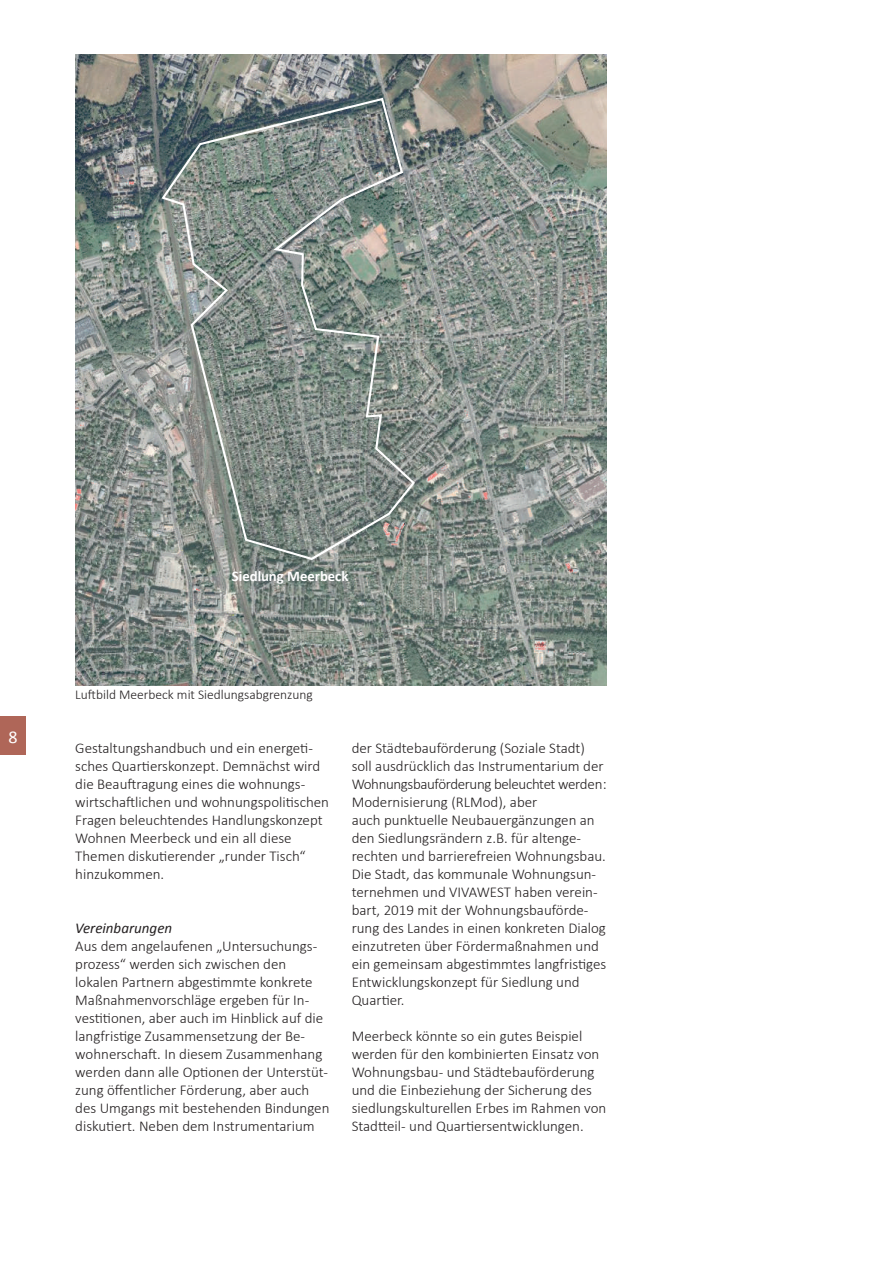
<style>
.page{position:relative;width:893px;height:1263px;background:#fff}
.page>*{position:absolute;margin:0;border:0;box-sizing:border-box;transform-origin:0 0}
.t1{font:18px "Calibri";color:#fff}
.t2{font:300 15px/18px "Calibri";color:#231f20}
.t3{font:italic 15px "Calibri";color:#231f20}
.t4{font:700 14.7px "Calibri";color:#fff}
.t5{font:300 13.5px "Calibri";color:#231f20}
</style>
<div class="page">
<div style="left:0;top:717px;width:26px;height:38px;background:#af6658"></div>
<img style="left:75px;top:54px;width:532px;height:631px">
<svg style="left:160px;top:97px;width:256px;height:465px;background:#838d88"></svg>
<p class="t1" style="left:8px;top:725px;width:11px">8</p>
<p class="t4" style="left:232px;top:566px;width:118px">Siedlung Meerbeck</p>
<p class="t5" style="left:75px;top:686px;width:239px">Luftbild Meerbeck mit Siedlungsabgrenzung</p>
<p class="t2" style="left:75px;top:738px;width:255px">Gestaltungshandbuch und ein energeti&shy;sches Quartierskonzept. Demnächst wird die Beauftragung eines die wohnungs&shy;wirtschaftlichen und wohnungspolitischen Fragen beleuchtendes Handlungskonzept Wohnen Meerbeck und ein all diese Themen diskutierender „runder Tisch“ hinzukommen.</p>
<p class="t3" style="left:75px;top:918px;width:98px">Vereinbarungen</p>
<p class="t2" style="left:75px;top:936px;width:256px">Aus dem angelaufenen „Untersuchungs&shy;prozess“ werden sich zwischen den lokalen Partnern abgestimmte konkrete Maßnahmenvorschläge ergeben für In&shy;vestitionen, aber auch im Hinblick auf die langfristige Zusammensetzung der Be&shy;wohnerschaft. In diesem Zusammenhang werden dann alle Optionen der Unterstüt&shy;zung öffentlicher Förderung, aber auch des Umgangs mit bestehenden Bindungen diskutiert. Neben dem Instrumentarium</p>
<p class="t2" style="left:352px;top:738px;width:257px">der Städtebauförderung (Soziale Stadt) soll ausdrücklich das Instrumentarium der Wohnungsbauförderung beleuchtet werden:<br>Modernisierung (RLMod), aber<br>auch punktuelle Neubauergänzungen an den Siedlungsrändern z.B. für altenge&shy;rechten und barrierefreien Wohnungsbau.<br>Die Stadt, das kommunale Wohnungsun&shy;ternehmen und VIVAWEST haben verein&shy;bart, 2019 mit der Wohnungsbauförde&shy;rung des Landes in einen konkreten Dialog einzutreten über Fördermaßnahmen und ein gemeinsam abgestimmtes langfristiges Entwicklungskonzept für Siedlung und Quartier.</p>
<p class="t2" style="left:352px;top:1026px;width:256px">Meerbeck könnte so ein gutes Beispiel werden für den kombinierten Einsatz von Wohnungsbau- und Städtebauförderung und die Einbeziehung der Sicherung des siedlungskulturellen Erbes im Rahmen von Stadtteil- und Quartiersentwicklungen.</p>
</div>
